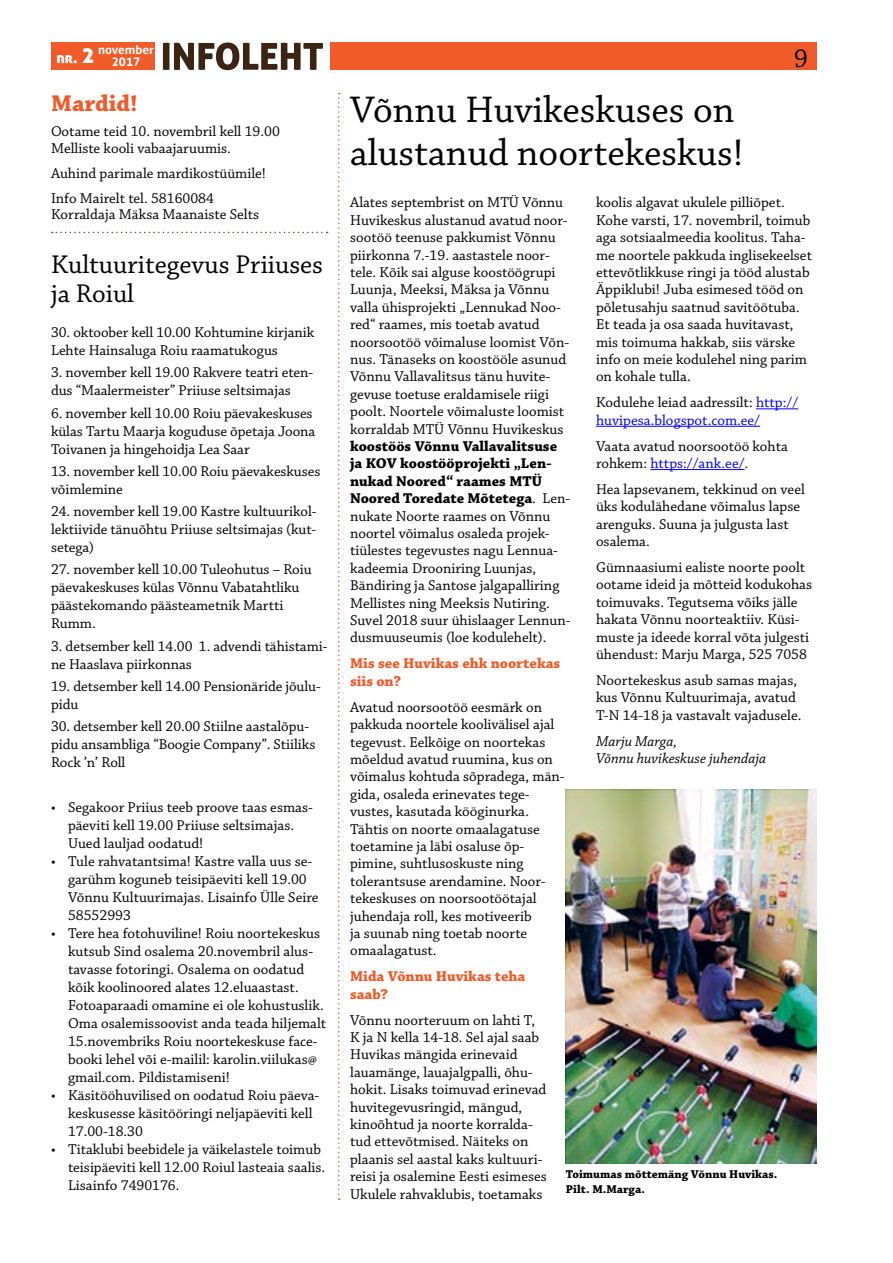
<style>
.page{position:relative;width:893px;height:1263px;background:#fff}
.page>*{position:absolute;margin:0;border:0;box-sizing:border-box;transform-origin:0 0}
.t1{font:39px/42.2px "Chaparral Pro";color:#000}
.t2{font:27px/29.1px "Chaparral Pro";color:#000}
.t3{font:700 24px "Chaparral Pro";color:#f15a29}
.t4{font:15px/17.4px "Chaparral Pro";color:#000}
.t5{font:700 15px/17.4px "Chaparral Pro";color:#f15a29}
.t6{font:15px/17.4px "Chaparral Pro";color:#00f}
.t7{font:italic 15px/17.4px "Chaparral Pro";color:#000}
.t8{font:700 12px/15px "Chaparral Pro";color:#000}
.t9{font:700 12px/12px "Aller";color:#fff}
.s1{font-weight:700}
.s2{color:#000}
.s3{color:#00f}
</style>
<div class="page">
<div style="left:51px;top:43px;width:104px;height:27px;background:#f15a29"></div>
<div style="left:330px;top:43px;width:486px;height:27px;background:#f15a29"></div>
<svg style="left:163px;top:43px;width:160px;height:27px"></svg>
<svg style="left:52px;top:232px;width:276px;height:1px"></svg>
<hr style="left:756px;top:408px;width:42px;height:1px;background:#00f">
<hr style="left:596px;top:426px;width:164px;height:1px;background:#00f">
<hr style="left:650px;top:469px;width:94px;height:1px;background:#00f">
<svg style="left:338px;top:93px;width:2px;height:1107px"></svg>
<img style="left:566px;top:790px;width:250px;height:373px">
<p class="t9" style="left:56px;top:44px;width:99px;text-indent:42px">november <sup>nr.</sup> <sup>2</sup> 2017</p>
<h2 class="t2" style="left:794px;top:45px;width:16px">9</h2>
<h3 class="t3" style="left:51px;top:90px;width:88px">Mardid!</h3>
<p class="t4" style="left:51px;top:124px;width:230px;line-height:16.5px">Ootame teid 10. novembril kell 19.00<br>Melliste kooli vabaajaruumis.</p>
<p class="t4" style="left:51px;top:161px;width:216px;line-height:25px">Auhind parimale mardikostüümile!<br>Info Mairelt tel. 58160084</p>
<p class="t4" style="left:51px;top:206px;width:210px">Korraldaja Mäksa Maanaiste Selts</p>
<h2 class="t2" style="left:51px;top:251px;width:274px">Kultuuritegevus Priiuses ja Roiul</h2>
<p class="t4" style="left:51px;top:324px;width:265px;line-height:18px">30. oktoober kell 10.00 Kohtumine kirjanik<br>Lehte Hainsaluga Roiu raamatukogus</p>
<p class="t4" style="left:51px;top:364px;width:264px;line-height:18px">3. november kell 19.00 Rakvere teatri eten&shy;dus “Maalermeister” Priiuse seltsimajas</p>
<p class="t4" style="left:51px;top:404px;width:266px;line-height:18px">6. november kell 10.00 Roiu päevakeskuses külas Tartu Maarja koguduse õpetaja Joona<br>Toivanen ja hingehoidja Lea Saar</p>
<p class="t4" style="left:51px;top:463px;width:271px;line-height:18px">13. november kell 10.00 Roiu päevakeskuses võimlemine</p>
<p class="t4" style="left:51px;top:503px;width:267px;line-height:18px;text-align:justify">24. november kell 19.00 Kastre kultuurikol&shy;lektiivide tänuõhtu Priiuse seltsimajas (kut&shy;setega)</p>
<p class="t4" style="left:51px;top:561px;width:262px;line-height:18px">27. november kell 10.00 Tuleohutus – Roiu päevakeskuses külas Võnnu Vabatahtliku päästekomando päästeametnik Martti<br>Rumm.</p>
<p class="t4" style="left:51px;top:637px;width:278px;line-height:18px">3. detsember kell 14.00 1. advendi tähistami&shy;ne Haaslava piirkonnas</p>
<p class="t4" style="left:51px;top:678px;width:271px;line-height:18px">19. detsember kell 14.00 Pensionäride jõulu&shy;pidu</p>
<p class="t4" style="left:51px;top:718px;width:266px;line-height:18px">30. detsember kell 20.00 Stiilne aastalõpu&shy;pidu ansambliga “Boogie Company”. Stiiliks<br>Rock ’n’ Roll</p>
<p class="t4" style="left:68px;top:798px;width:246px;line-height:18px;text-indent:-17px">• Segakoor Priius teeb proove taas esmas&shy;päeviti kell 19.00 Priiuse seltsimajas.<br>Uued lauljad oodatud!</p>
<p class="t4" style="left:68px;top:852px;width:252px;line-height:18px;text-indent:-17px">• Tule rahvatantsima! Kastre valla uus se&shy;garühm koguneb teisipäeviti kell 19.00<br>Võnnu Kultuurimajas. Lisainfo Ülle Seire 58552993</p>
<p class="t4" style="left:68px;top:924px;width:260px;line-height:18px;text-indent:-17px">• Tere hea fotohuviline! Roiu noortekeskus kutsub Sind osalema 20.novembril alus&shy;tavasse fotoringi. Osalema on oodatud kõik koolinoored alates 12.eluaastast.<br>Fotoaparaadi omamine ei ole kohustuslik.<br>Oma osalemissoovist anda teada hiljemalt 15.novembriks Roiu noortekeskuse face&shy;booki lehel või e-mailil: karolin.viilukas@ gmail.com. Pildistamiseni!</p>
<p class="t4" style="left:68px;top:1086px;width:253px;line-height:18px;text-indent:-17px">• Käsitööhuvilised on oodatud Roiu päeva&shy;keskusesse käsitööringi neljapäeviti kell<br>17.00-18.30</p>
<p class="t4" style="left:68px;top:1140px;width:259px;line-height:18px;text-indent:-17px">• Titaklubi beebidele ja väikelastele toimub teisipäeviti kell 12.00 Roiul lasteaia saalis.<br>Lisainfo 7490176.</p>
<h1 class="t1" style="left:350px;top:91px;width:395px">Võnnu Huvikeskuses on alustanud noortekeskus!</h1>
<p class="t4" style="left:350px;top:195px;width:220px">Alates septembrist on MTÜ Võnnu Huvikeskus alustanud avatud noor&shy;sootöö teenuse pakkumist Võnnu piirkonna 7.-19. aastastele noor&shy;tele. Kõik sai alguse koostöögrupi Luunja, Meeksi, Mäksa ja Võnnu valla ühisprojekti „Lennukad Noo&shy;red“ raames, mis toetab avatud noorsootöö võimaluse loomist Võn&shy;nus. Tänaseks on koostööle asunud Võnnu Vallavalitsus tänu huvite&shy;gevuse toetuse eraldamisele riigi poolt. Noortele võimaluste loomist korraldab MTÜ Võnnu Huvikeskus</p>
<p class="t4" style="left:350px;top:438px;width:222px"><span class="s1">koostöös Võnnu Vallavalitsuse ja KOV koostööprojekti „Len&shy;nukad Noored“ raames MTÜ<br>Noored Toredate Mõtetega</span>. Len&shy;nukate Noorte raames on Võnnu noortel võimalus osaleda projek&shy;tiülestes tegevustes nagu Lennua&shy;kadeemia Drooniring Luunjas,<br>Bändiring ja Santose jalgapalliring<br>Mellistes ning Meeksis Nutiring.<br>Suvel 2018 suur ühislaager Lennun&shy;dusmuuseumis (loe kodulehelt).</p>
<p class="t5" style="left:350px;top:655px;width:212px">Mis see Huvikas ehk noortekas siis on?</p>
<p class="t4" style="left:350px;top:699px;width:216px">Avatud noorsootöö eesmärk on pakkuda noortele koolivälisel ajal tegevust. Eelkõige on noortekas mõeldud avatud ruumina, kus on võimalus kohtuda sõpradega, män&shy;gida, osaleda erinevates tege&shy;vustes, kasutada kööginurka.<br>Tähtis on noorte omaalagatuse toetamine ja läbi osaluse õp&shy;pimine, suhtlusoskuste ning tolerantsuse arendamine. Noor&shy;tekeskuses on noorsootöötajal juhendaja roll, kes motiveerib<br>ja suunab ning toetab noorte omaalagatust.</p>
<p class="t5" style="left:350px;top:968px;width:177px">Mida Võnnu Huvikas teha saab?</p>
<p class="t4" style="left:350px;top:1012px;width:198px">Võnnu noorteruum on lahti T,<br>K ja N kella 14-18. Sel ajal saab<br>Huvikas mängida erinevaid lauamänge, lauajalgpalli, õhu&shy;hokit. Lisaks toimuvad erinevad huvitegevusringid, mängud, kinoõhtud ja noorte korralda&shy;tud ettevõtmised. Näiteks on plaanis sel aastal kaks kultuuri&shy;reisi ja osalemine Eesti esimeses<br>Ukulele rahvaklubis, toetamaks</p>
<p class="t4" style="left:596px;top:195px;width:218px">koolis algavat ukulele pilliõpet.<br>Kohe varsti, 17. novembril, toimub aga sotsiaalmeedia koolitus. Taha&shy;me noortele pakkuda inglisekeelset ettevõtlikkuse ringi ja tööd alustab Äppiklubi! Juba esimesed tööd on põletusahju saatnud savitöötuba.<br>Et teada ja osa saada huvitavast, mis toimuma hakkab, siis värske info on meie kodulehel ning parim on kohale tulla.</p>
<p class="t6" style="left:596px;top:394px;width:204px"><span class="s2">Kodulehe leiad aadressilt:</span> http:// huvipesa.blogspot.com.ee/</p>
<p class="t4" style="left:596px;top:438px;width:193px">Vaata avatud noorsootöö kohta rohkem: <span class="s3">https://ank.ee/</span>.</p>
<p class="t4" style="left:596px;top:481px;width:210px">Hea lapsevanem, tekkinud on veel üks kodulähedane võimalus lapse arenguks. Suuna ja julgusta last osalema.</p>
<p class="t4" style="left:596px;top:559px;width:218px">Gümnaasiumi ealiste noorte poolt ootame ideid ja mõtteid kodukohas toimuvaks. Tegutsema võiks jälle hakata Võnnu noorteaktiiv. Küsi&shy;muste ja ideede korral võta julgesti ühendust: Marju Marga, 525 7058</p>
<p class="t4" style="left:596px;top:672px;width:207px">Noortekeskus asub samas majas, kus Võnnu Kultuurimaja, avatud<br>T-N 14-18 ja vastavalt vajadusele.</p>
<p class="t7" style="left:596px;top:733px;width:172px">Marju Marga,<br>Võnnu huvikeskuse juhendaja</p>
<p class="t8" style="left:566px;top:1167px;width:213px">Toimumas mõttemäng Võnnu Huvikas.<br>Pilt. M.Marga.</p>
</div>
